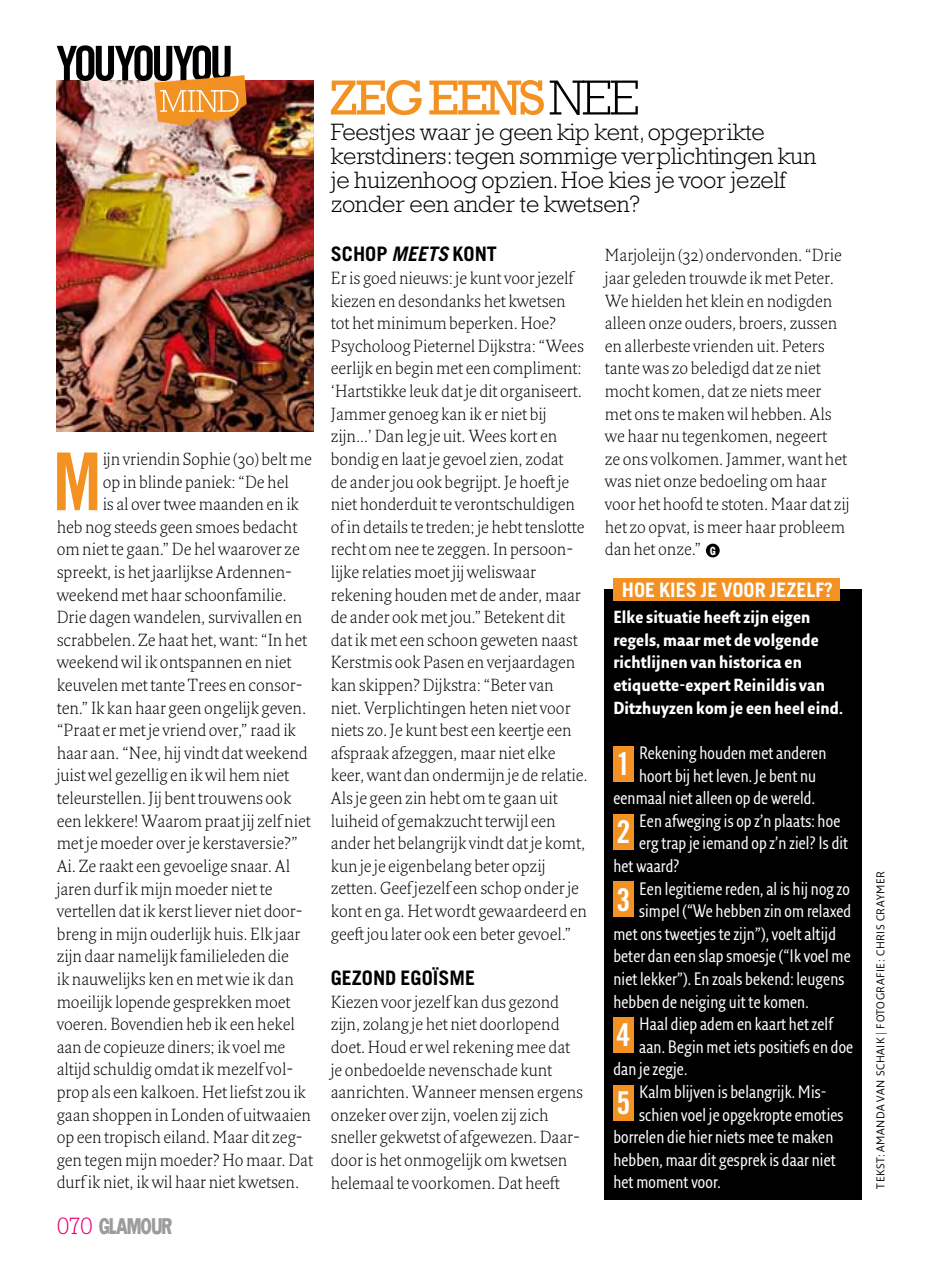
<style>
.page{position:relative;width:947px;height:1265px;background:#fff}
.page>*{position:absolute;margin:0;border:0;box-sizing:border-box;transform-origin:0 0}
.t1{font:79.8px "Trade Gothic LT Std Bd Cn 20";color:#f39222}
.t2{font:50px "Sjockwell";letter-spacing:-.05em;color:#f39222}
.t3{font:31.6px/67.8px "Trade Gothic LT Std Bd Cn 20";color:#fff;text-align:justify}
.t4{font:300 24px/24px "Sjockwell";color:#000}
.t5{font:20.8px "Glamour Franklin PL";color:#9c9c9d}
.t6{font:700 20px "Trade Gothic LT Std";color:#000}
.t7{font:700 20px "Trade Gothic LT Std";color:#fff}
.t8{font:17.6px "Fresco Sans Con";letter-spacing:.01em;color:#fff}
.t9{font:300 17px/22.6px "Fresco";color:#000}
.t10{font:700 17px/22.6px "Fresco Sans Con";letter-spacing:.01em;color:#fff}
.t11{font:11px "Fresco Sans";letter-spacing:.05em;color:#000}
.s1{font-family:"Sjockwell";font-weight:300;font-size:24px;color:#e5007c}
.s2{font-weight:300;color:#000}
.s3{font-style:italic}
.s4{font-family:"Glamour Franklin PL";font-weight:400;font-size:10.8px;color:#fff}
</style>
<div class="page">
<img style="left:57px;top:81px;width:257px;height:350px">
<div style="left:706px;top:543px;width:14px;height:14px;background:#000;border-radius:50%"></div>
<div style="left:605px;top:589px;width:257px;height:610px;background:#000"></div>
<div style="left:613px;top:578px;width:227px;height:22px;background:#f39222"></div>
<div style="left:613px;top:746px;width:20px;height:35px;background:#f39222"></div>
<div style="left:613px;top:813px;width:20px;height:36px;background:#f39222"></div>
<div style="left:613px;top:881px;width:20px;height:36px;background:#f39222"></div>
<div style="left:613px;top:1017px;width:20px;height:35px;background:#f39222"></div>
<div style="left:613px;top:1085px;width:20px;height:35px;background:#f39222"></div>
<svg style="left:57px;top:45px;width:174px;height:36px"></svg>
<img style="left:154px;top:75px;width:94px;height:56px">
<svg style="left:160px;top:90px;width:78px;height:22px;background:#f5ae5c"></svg>
<h1 class="t1" style="left:53px;top:433px;width:50px">M</h1>
<p class="t9" style="left:103px;top:447px;width:211px">ijn vriendin Sophie (30) belt me</p>
<p class="t9" style="left:103px;top:470px;width:188px">op in blinde paniek: “De hel</p>
<p class="t9" style="left:103px;top:492px;width:198px">is al over twee maanden en ik</p>
<p class="t9" style="left:57px;top:515px;width:242px">heb nog steeds geen smoes bedacht</p>
<p class="t9" style="left:57px;top:537px;width:244px">om niet te gaan.” De hel waarover ze</p>
<p class="t9" style="left:57px;top:560px;width:237px">spreekt, is het jaarlijkse Ardennen-</p>
<p class="t9" style="left:57px;top:583px;width:232px">weekend met haar schoonfamilie.</p>
<p class="t9" style="left:57px;top:605px;width:247px">Drie dagen wandelen, survivallen en</p>
<p class="t9" style="left:57px;top:628px;width:252px">scrabbelen. Ze haat het, want: “In het</p>
<p class="t9" style="left:57px;top:650px;width:236px">weekend wil ik ontspannen en niet</p>
<p class="t9" style="left:57px;top:673px;width:247px">keuvelen met tante Trees en consor-</p>
<p class="t9" style="left:57px;top:696px;width:251px">ten.” Ik kan haar geen ongelijk geven.</p>
<p class="t9" style="left:57px;top:718px;width:241px">“Praat er met je vriend over,” raad ik</p>
<p class="t9" style="left:57px;top:741px;width:252px">haar aan. “Nee, hij vindt dat weekend</p>
<p class="t9" style="left:57px;top:763px;width:234px">juist wel gezellig en ik wil hem niet</p>
<p class="t9" style="left:57px;top:786px;width:236px">teleurstellen. Jij bent trouwens ook</p>
<p class="t9" style="left:57px;top:809px;width:255px">een lekkere! Waarom praat jij zelf niet</p>
<p class="t9" style="left:57px;top:831px;width:243px">met je moeder over je kerstaversie?”</p>
<p class="t9" style="left:57px;top:854px;width:235px">Ai. Ze raakt een gevoelige snaar. Al</p>
<p class="t9" style="left:57px;top:876px;width:217px">jaren durf ik mijn moeder niet te</p>
<p class="t9" style="left:57px;top:899px;width:248px">vertellen dat ik kerst liever niet door-</p>
<p class="t9" style="left:57px;top:921px;width:245px">breng in mijn ouderlijk huis. Elk jaar</p>
<p class="t9" style="left:57px;top:944px;width:234px">zijn daar namelijk familieleden die</p>
<p class="t9" style="left:57px;top:967px;width:239px">ik nauwelijks ken en met wie ik dan</p>
<p class="t9" style="left:57px;top:989px;width:235px">moeilijk lopende gesprekken moet</p>
<p class="t9" style="left:57px;top:1012px;width:239px">voeren. Bovendien heb ik een hekel</p>
<p class="t9" style="left:57px;top:1034px;width:230px">aan de copieuze diners; ik voel me</p>
<p class="t9" style="left:57px;top:1057px;width:238px">altijd schuldig omdat ik mezelf vol-</p>
<p class="t9" style="left:57px;top:1080px;width:251px">prop als een kalkoen. Het liefst zou ik</p>
<p class="t9" style="left:57px;top:1102px;width:256px">gaan shoppen in Londen of uitwaaien</p>
<p class="t9" style="left:57px;top:1125px;width:248px">op een tropisch eiland. Maar dit zeg-</p>
<p class="t9" style="left:57px;top:1147px;width:258px">gen tegen mijn moeder? Ho maar. Dat</p>
<p class="t9" style="left:57px;top:1170px;width:244px">durf ik niet, ik wil haar niet kwetsen.</p>
<p class="t5" style="left:57px;top:1213px;width:117px"><span class="s1">070</span> GLAMOUR</p>
<h2 class="t2" style="left:330px;top:69px;width:312px">ZEG EENS<span class="s2">nee</span></h2>
<h3 class="t4" style="left:331px;top:120px;width:487px">Feestjes waar je geen kip kent, opgeprikte kerstdiners: tegen sommige verplichtingen kun je huizenhoog opzien. Hoe kies je voor jezelf zonder een ander te kwetsen?</h3>
<p class="t6" style="left:331px;top:242px;width:168px">SCHOP <span class="s3">MEETS</span> KONT</p>
<p class="t9" style="left:331px;top:266px;width:258px">Er is goed nieuws: je kunt voor jezelf kiezen en desondanks het kwetsen tot het minimum beperken. Hoe?<br>Psycholoog Pieternel Dijkstra: “Wees eerlijk en begin met een compliment: ‘Hartstikke leuk dat je dit organiseert.<br>Jammer genoeg kan ik er niet bij zijn…’ Dan leg je uit. Wees kort en bondig en laat je gevoel zien, zodat<br>de ander jou ook begrijpt. Je hoeft je niet honderduit te verontschuldigen of in details te treden; je hebt tenslotte recht om nee te zeggen. In persoon&shy;lijke relaties moet jij weliswaar rekening houden met de ander, maar de ander ook met jou.” Betekent dit dat ik met een schoon geweten naast Kerstmis ook Pasen en verjaardagen kan skippen? Dijkstra: “Beter van niet. Verplichtingen heten niet voor niets zo. Je kunt best een keertje een afspraak afzeggen, maar niet elke keer, want dan ondermijn je de relatie.<br>Als je geen zin hebt om te gaan uit luiheid of gemakzucht terwijl een ander het belangrijk vindt dat je komt, kun je je eigenbelang beter opzij zetten. Geef jezelf een schop onder je kont en ga. Het wordt gewaardeerd en geeft jou later ook een beter gevoel.”</p>
<p class="t6" style="left:331px;top:965px;width:146px">GEZOND EGOÏSME</p>
<p class="t9" style="left:331px;top:989px;width:254px">Kiezen voor jezelf kan dus gezond zijn, zolang je het niet doorlopend doet. Houd er wel rekening mee dat je onbedoelde nevenschade kunt aanrichten. Wanneer mensen ergens onzeker over zijn, voelen zij zich sneller gekwetst of afgewezen. Daar&shy;door is het onmogelijk om kwetsen helemaal te voorkomen. Dat heeft</p>
<p class="t9" style="left:605px;top:244px;width:246px">Marjoleijn (32) ondervonden. “Drie jaar geleden trouwde ik met Peter.<br>We hielden het klein en nodigden alleen onze ouders, broers, zussen en allerbeste vrienden uit. Peters tante was zo beledigd dat ze niet mocht komen, dat ze niets meer met ons te maken wil hebben. Als we haar nu tegenkomen, negeert<br>ze ons volkomen. Jammer, want het was niet onze bedoeling om haar voor het hoofd te stoten. Maar dat zij het zo opvat, is meer haar probleem dan het onze.” <span class="s4">G</span></p>
<p class="t7" style="left:622px;top:577px;width:213px">HOE KIES JE VOOR JEZELF?</p>
<p class="t10" style="left:613px;top:605px;width:231px">Elke situatie heeft zijn eigen regels, maar met de volgende richtlijnen van historica en etiquette-expert Reinildis van<br>Ditzhuyzen kom je een heel eind.</p>
<p class="t8" style="left:639px;top:742px;width:189px">Rekening houden met anderen</p>
<p class="t8" style="left:639px;top:764px;width:179px">hoort bij het leven. Je bent nu</p>
<p class="t8" style="left:613px;top:787px;width:203px">eenmaal niet alleen op de wereld.</p>
<p class="t8" style="left:639px;top:809px;width:203px">Een afweging is op z’n plaats: hoe</p>
<p class="t8" style="left:639px;top:832px;width:211px">erg trap je iemand op z’n ziel? Is dit</p>
<p class="t8" style="left:613px;top:855px;width:68px">het waard?</p>
<p class="t8" style="left:639px;top:877px;width:212px">Een legitieme reden, al is hij nog zo</p>
<p class="t8" style="left:639px;top:900px;width:214px">simpel (“We hebben zin om relaxed</p>
<p class="t8" style="left:613px;top:922px;width:224px">met ons tweetjes te zijn”), voelt altijd</p>
<p class="t8" style="left:613px;top:945px;width:239px">beter dan een slap smoesje (“Ik voel me</p>
<p class="t8" style="left:613px;top:968px;width:232px">niet lekker”). En zoals bekend: leugens</p>
<p class="t8" style="left:613px;top:990px;width:197px">hebben de neiging uit te komen.</p>
<p class="t8" style="left:639px;top:1013px;width:195px">Haal diep adem en kaart het zelf</p>
<p class="t8" style="left:639px;top:1035px;width:215px">aan. Begin met iets positiefs en doe</p>
<p class="t8" style="left:613px;top:1058px;width:75px">dan je zegje.</p>
<p class="t8" style="left:639px;top:1080px;width:189px">Kalm blijven is belangrijk. Mis-</p>
<p class="t8" style="left:639px;top:1103px;width:206px">schien voel je opgekropte emoties</p>
<p class="t8" style="left:613px;top:1126px;width:221px">borrelen die hier niets mee te maken</p>
<p class="t8" style="left:613px;top:1148px;width:224px">hebben, maar dit gesprek is daar niet</p>
<p class="t8" style="left:613px;top:1171px;width:109px">het moment voor.</p>
<h3 class="t3" style="left:616px;top:729px;width:15px">1<br>2<br>3</h3>
<h3 class="t3" style="left:616px;top:1000px;width:15px">4<br>5</h3>
<p class="t11" style="left:873px;top:1188px;width:319px;rotate:-90deg">Tekst: Amanda van Schaik | Fotografie: chris craymer</p>
</div>
